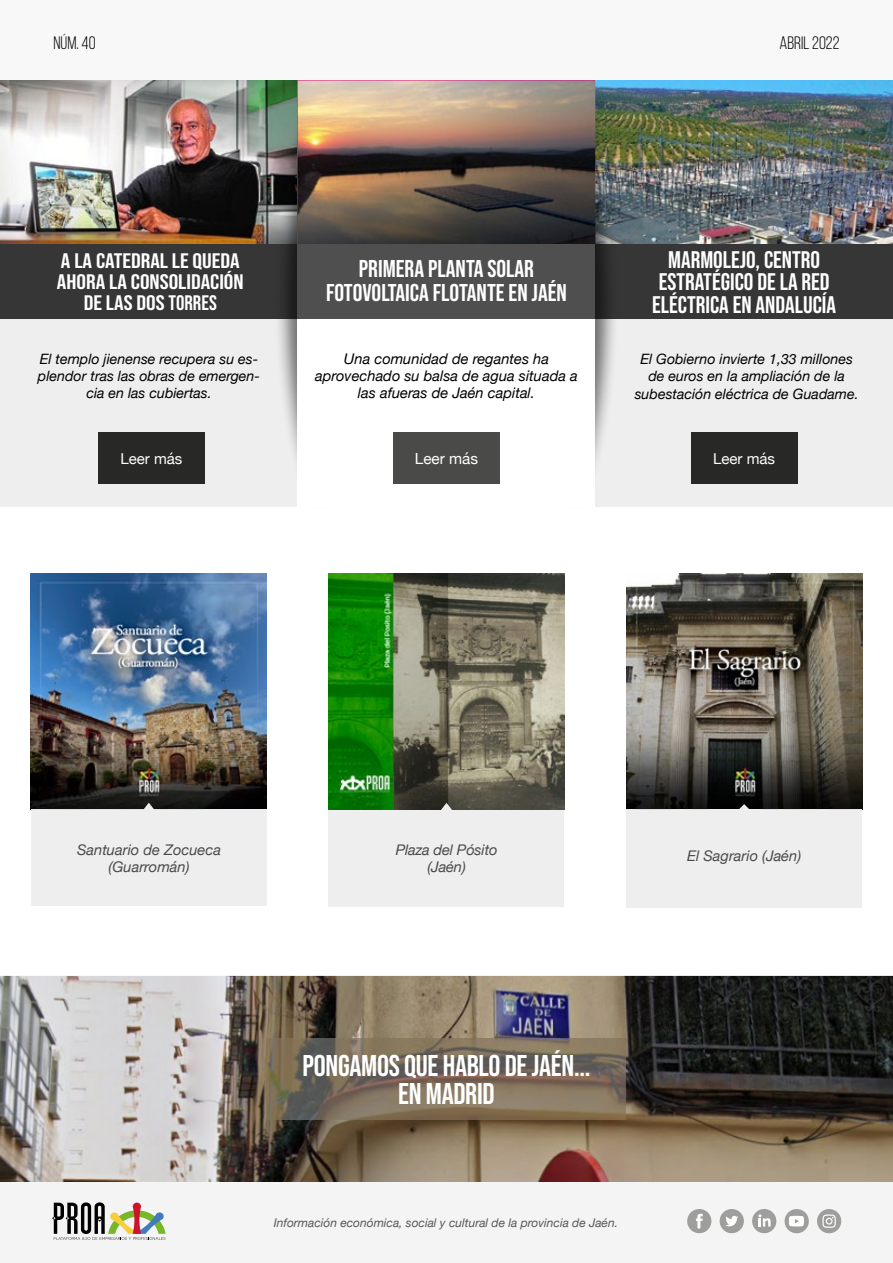
<style>
.page{position:relative;width:893px;height:1263px;background:#fff}
.page>*{position:absolute;margin:0;border:0;box-sizing:border-box;transform-origin:0 0}
.t1{font:30px/28.5px "Bebas Neue";letter-spacing:-.01em;color:#fff;text-align:center}
.t2{font:24.3px/24.8px "Bebas Neue";color:#fff;text-align:center}
.t3{font:24px/22.5px "Bebas Neue";color:#fff;text-align:center}
.t4{font:21px/21px "Bebas Neue";color:#fff;text-align:center;scale:1.14 1}
.t5{font:18px "Bebas Neue";color:#000}
.t6{font:15.3px "Helvetica Neue";color:#fff}
.t7{font:15px "Helvetica Neue";color:#fff}
.t8{font:italic 14.7px/17.2px "Helvetica Neue";color:#000;text-align:center}
.t9{font:italic 14.7px/17.2px "Helvetica Neue";color:#4a4a49;text-align:center}
.t10{font:italic 14.25px/17.2px "Helvetica Neue";color:#000;text-align:center}
.t11{font:italic 12px "Helvetica Neue";color:#575756}
</style>
<div class="page">
<img style="left:31px;top:574px;width:236px;height:235px">
<img style="left:626px;top:574px;width:236px;height:235px">
<img style="left:329px;top:574px;width:235px;height:235px">
<div style="left:31px;top:809px;width:236px;height:97px;background:#eee"></div>
<svg style="left:142px;top:803px;width:13px;height:7px"></svg>
<div style="left:329px;top:810px;width:235px;height:97px;background:#eee"></div>
<svg style="left:440px;top:803px;width:13px;height:7px"></svg>
<div style="left:626px;top:809px;width:236px;height:99px;background:#eee"></div>
<svg style="left:738px;top:804px;width:12px;height:5px"></svg>
<div style="left:0;top:0;width:893px;height:81px;background:#f8f8f8"></div>
<img style="left:0;top:976px;width:893px;height:206px">
<img style="left:0;top:80px;width:298px;height:165px">
<div style="left:0;top:245px;width:298px;height:74px;background:#373636"></div>
<div style="left:0;top:319px;width:893px;height:187px;background:#eee"></div>
<div style="left:98px;top:433px;width:107px;height:51px;background:#282827"></div>
<div style="left:691px;top:433px;width:106px;height:51px;background:#282827"></div>
<img style="left:595px;top:80px;width:298px;height:165px">
<div style="left:595px;top:245px;width:298px;height:74px;background:#373636"></div>
<div style="left:274px;top:87px;width:59px;height:425px;background:#000;opacity:.55"></div>
<div style="left:560px;top:87px;width:59px;height:425px;background:#000;opacity:.55"></div>
<img style="left:298px;top:80px;width:297px;height:165px">
<div style="left:298px;top:245px;width:297px;height:74px;background:#504f4f"></div>
<div style="left:298px;top:319px;width:297px;height:187px;background:#fff"></div>
<div style="left:393px;top:433px;width:107px;height:51px;background:#4a4a49"></div>
<div style="left:0;top:1182px;width:893px;height:81px;background:#f4f4f4"></div>
<svg style="left:52px;top:1202px;width:114px;height:38px"></svg>
<div style="left:785px;top:1209px;width:24px;height:24px;background:#9e9e9c;border-radius:50%"></div>
<svg style="left:789px;top:1216px;width:15px;height:10px"></svg>
<div style="left:720px;top:1209px;width:24px;height:24px;background:#9e9e9c;border-radius:12px"></div>
<svg style="left:725px;top:1216px;width:13px;height:10px"></svg>
<div style="left:752px;top:1209px;width:24px;height:24px;background:#9e9e9c;border-radius:12px"></div>
<svg style="left:758px;top:1214px;width:13px;height:12px"></svg>
<div style="left:687px;top:1209px;width:24px;height:24px;background:#9e9e9c;border-radius:12px"></div>
<svg style="left:696px;top:1214px;width:7px;height:14px"></svg>
<div style="left:817px;top:1209px;width:24px;height:24px;background:#9e9e9c;border-radius:12px"></div>
<svg style="left:822px;top:1214px;width:14px;height:14px"></svg>
<svg style="left:267px;top:1038px;width:359px;height:82px;background:#796c5a"></svg>
<p class="t5" style="left:54px;top:33px;width:44px">NÚM. 40</p>
<p class="t5" style="left:780px;top:33px;width:61px">ABRIL 2022</p>
<p class="t4" style="left:57px;top:250px;width:165px">A LA CATEDRAL LE QUEDA<br>AHORA LA CONSOLIDACIÓN<br>DE LAS DOS TORRES</p>
<p class="t2" style="left:326px;top:256px;width:242px">PRIMERA PLANTA SOLAR<br>FOTOVOLTAICA FLOTANTE EN JAÉN</p>
<p class="t3" style="left:652px;top:248px;width:185px">MARMOLEJO, CENTRO<br>ESTRATÉGICO DE LA RED<br>ELÉCTRICA EN ANDALUCÍA</p>
<p class="t8" style="left:315px;top:351px;width:264px">Una comunidad de regantes ha aprovechado su balsa de agua situada a las afueras de Jaén capital.</p>
<p class="t10" style="left:38px;top:351px;width:224px">El templo jienense recupera su es&shy;plendor tras las obras de emergen&shy;cia en las cubiertas.</p>
<p class="t10" style="left:635px;top:351px;width:225px">El Gobierno invierte 1,33 millones de euros en la ampliación de la subestación eléctrica de Guadame.</p>
<p class="t7" style="left:120px;top:447px;width:63px">Leer más</p>
<p class="t7" style="left:713px;top:447px;width:63px">Leer más</p>
<p class="t6" style="left:415px;top:448px;width:65px">Leer más</p>
<p class="t9" style="left:77px;top:842px;width:146px">Santuario de Zocueca (Guarromán)</p>
<p class="t9" style="left:396px;top:842px;width:103px">Plaza del Pósito (Jaén)</p>
<p class="t9" style="left:687px;top:848px;width:116px">El Sagrario (Jaén)</p>
<p class="t1" style="left:303px;top:1051px;width:289px">PONGAMOS QUE HABLO DE JAÉN...<br>EN MADRID</p>
<p class="t11" style="left:274px;top:1214px;width:346px">Información económica, social y cultural de la provincia de Jaén.</p>
</div>
